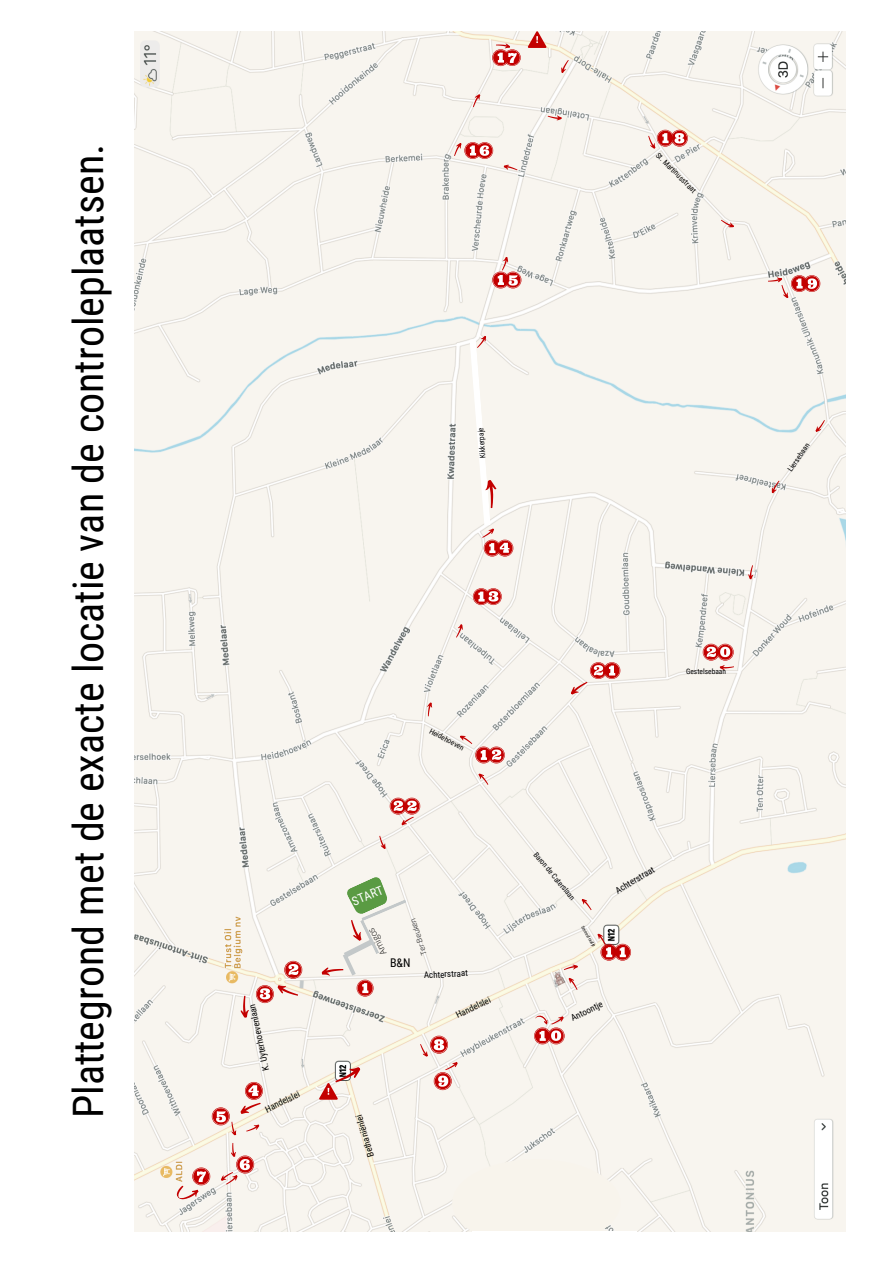
<style>
.page{position:relative;width:893px;height:1264px;background:#fff}
.page>*{position:absolute;margin:0;border:0;box-sizing:border-box;transform-origin:0 0}
.t1{font:42px "Roboto Condensed";color:#000}
.t2{font:12.15px "Roboto Condensed";color:#fff}
.t3{font:12px "Roboto Condensed";color:#000}
.t4{font:9px "Roboto Condensed";color:#000}
.t5{font:300 9px "Open Sans";color:#000}
.t6{font:7.5px "Roboto Condensed";color:#000}
.t7{font:300 7.5px "Open Sans";color:#000}
.t8{font:4.5px "Roboto Condensed";color:#000}
</style>
<div class="page">
<img style="left:135px;top:31px;width:710px;height:1200px">
<svg style="left:240px;top:995px;width:10px;height:22px"></svg>
<svg style="left:174px;top:1167px;width:36px;height:37px"></svg>
<svg style="left:219px;top:1142px;width:35px;height:44px"></svg>
<svg style="left:212px;top:1081px;width:51px;height:54px"></svg>
<svg style="left:418px;top:1035px;width:41px;height:55px"></svg>
<svg style="left:534px;top:1013px;width:31px;height:31px"></svg>
<img style="left:549px;top:969px;width:14px;height:18px">
<svg style="left:563px;top:963px;width:16px;height:28px"></svg>
<svg style="left:596px;top:932px;width:35px;height:28px"></svg>
<svg style="left:580px;top:897px;width:13px;height:15px"></svg>
<svg style="left:477px;top:771px;width:13px;height:15px"></svg>
<svg style="left:426px;top:702px;width:7px;height:15px"></svg>
<svg style="left:458px;top:733px;width:47px;height:30px"></svg>
<svg style="left:453px;top:623px;width:12px;height:15px"></svg>
<svg style="left:473px;top:588px;width:29px;height:17px"></svg>
<svg style="left:469px;top:334px;width:44px;height:222px"></svg>
<svg style="left:492px;top:256px;width:29px;height:32px"></svg>
<svg style="left:502px;top:163px;width:16px;height:10px"></svg>
<svg style="left:452px;top:142px;width:41px;height:17px"></svg>
<svg style="left:471px;top:93px;width:10px;height:16px"></svg>
<svg style="left:492px;top:43px;width:28px;height:23px"></svg>
<svg style="left:559px;top:59px;width:12px;height:15px"></svg>
<svg style="left:547px;top:113px;width:15px;height:9px"></svg>
<svg style="left:646px;top:130px;width:42px;height:20px"></svg>
<svg style="left:719px;top:217px;width:16px;height:12px"></svg>
<svg style="left:767px;top:275px;width:53px;height:24px"></svg>
<svg style="left:813px;top:418px;width:13px;height:15px"></svg>
<svg style="left:769px;top:479px;width:13px;height:15px"></svg>
<svg style="left:747px;top:564px;width:8px;height:16px"></svg>
<svg style="left:702px;top:643px;width:32px;height:27px"></svg>
<svg style="left:568px;top:662px;width:52px;height:34px"></svg>
<svg style="left:389px;top:797px;width:31px;height:29px"></svg>
<svg style="left:377px;top:834px;width:10px;height:16px"></svg>
<div style="left:452px;top:1159px;width:168px;height:87px;background:#f8f4ec;border-radius:50%"></div>
<svg style="left:319px;top:1064px;width:44px;height:35px"></svg>
<svg style="left:527px;top:31px;width:19px;height:17px"></svg>
<div style="left:472px;top:1231px;width:164px;height:24px;background:#fff"></div>
<svg style="left:321px;top:876px;width:85px;height:120px"></svg>
<svg style="left:256px;top:960px;width:48px;height:43px"></svg>
<p class="t1" style="left:64px;top:1118px;width:975px;rotate:-90deg">Plattegrond met de exacte locatie van de controleplaatsen.</p>
<p class="t6" style="left:660px;top:151px;width:55px;rotate:45deg">St. Martinusstraat</p>
<p class="t6" style="left:478px;top:458px;width:32px;rotate:-95deg">Kikkerpa ej</p>
<p class="t6" style="left:785px;top:468px;width:34px;rotate:-55deg">Liersebaan</p>
<p class="t6" style="left:432px;top:726px;width:40px;rotate:28deg">Heidehoeven</p>
<p class="t6" style="left:686px;top:667px;width:42px">Gestelsebaan</p>
<p class="t2" style="left:350px;top:895px;width:34px;rotate:-23deg">START</p>
<p class="t7" style="left:419px;top:956px;width:40px;rotate:-108deg">Ter Beuken</p>
<p class="t5" style="left:378px;top:957px;width:31px;rotate:-117deg">Amigos</p>
<p class="t3" style="left:390px;top:955px;width:22px">B&amp;N</p>
<p class="t4" style="left:423px;top:970px;width:45px;rotate:-3deg">Achterstraat</p>
<p class="t6" style="left:538px;top:850px;width:61px;rotate:50deg">Baron de Caterslaan</p>
<p class="t8" style="left:584px;top:925px;width:25px;rotate:58deg">Smeestraatje</p>
<p class="t4" style="left:454px;top:1010px;width:39px;rotate:-26deg">Handelslei</p>
<p class="t4" style="left:261px;top:1071px;width:70px;rotate:-102deg">K. Uyterhoevenlaan</p>
<p class="t4" style="left:569px;top:1013px;width:36px;rotate:-26deg">Antoontje</p>
<p class="t4" style="left:263px;top:1104px;width:39px;rotate:-26deg">Handelslei</p>
<p class="t4" style="left:366px;top:1158px;width:45px;rotate:-107deg">Bethaniënlei</p>
<p class="t4" style="left:613px;top:886px;width:45px;rotate:-31deg">Achterstraat</p>
</div>
